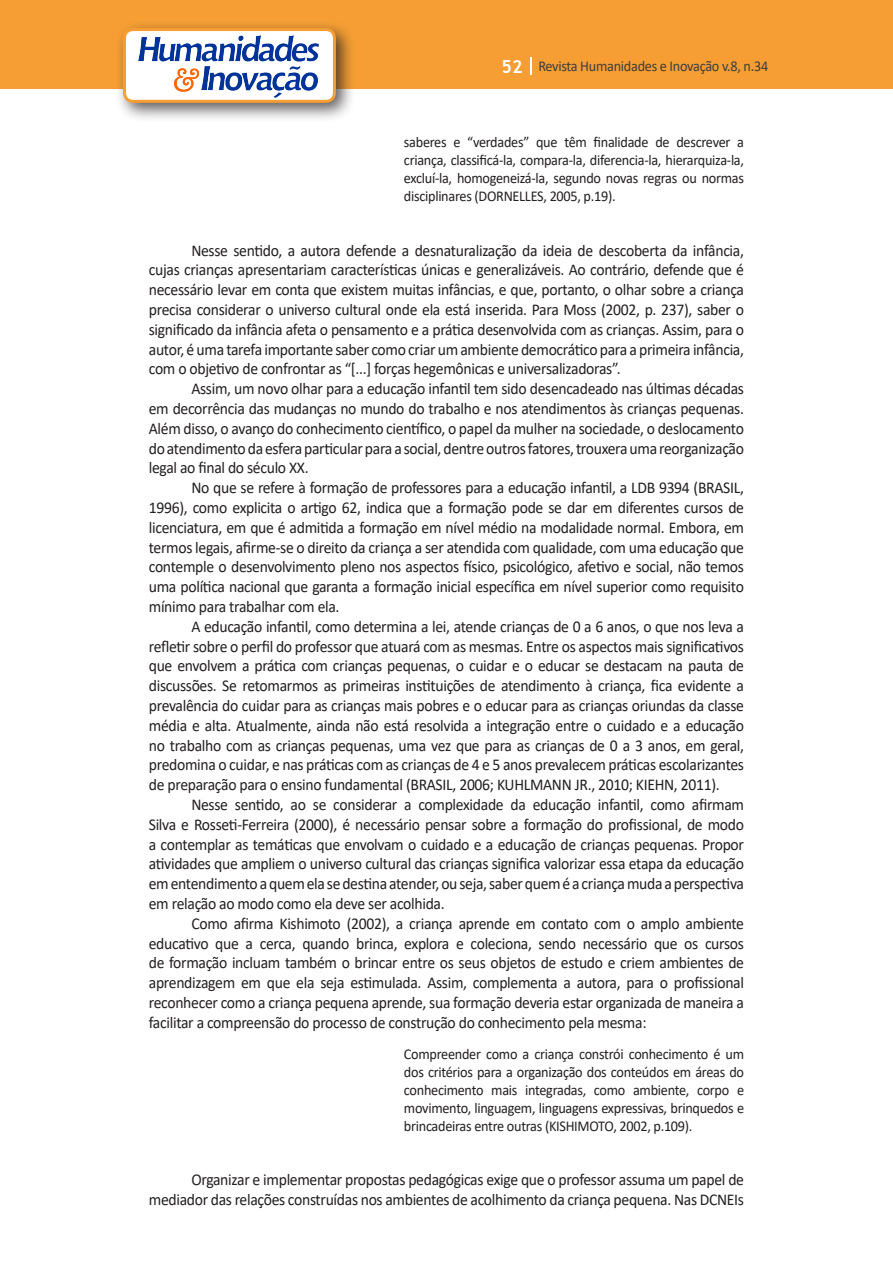
<style>
.page{position:relative;width:893px;height:1263px;background:#fff}
.page>*{position:absolute;margin:0;border:0;box-sizing:border-box;transform-origin:0 0}
.texto{font:16.5px/19.8px "Calibri";letter-spacing:-.02em;color:#231f20;text-align:justify;scale:.95 1}
.citacao{font:15px/18px "Calibri";letter-spacing:-.02em;color:#231f20;text-align:justify;scale:.95 1}
.t1{font:15px "Calibri";letter-spacing:-.02em;color:#3e3e3f;scale:.95 1}
.s1{font-family:"Trebuchet MS";font-weight:700;font-size:18px;color:#fff}
</style>
<div class="page">
<div style="left:0;top:0;width:893px;height:88px;background:#f69e34"></div>
<svg style="left:530px;top:57px;width:2px;height:18px"></svg>
<div style="left:115px;top:20px;width:241px;height:103px;background:#231f20;opacity:.75"></div>
<div style="left:125px;top:30px;width:209px;height:71px;background:#fff;border-radius:9px"></div>
<img style="left:138px;top:35px;width:181px;height:62px">
<div style="left:123px;top:28px;width:213px;height:75px;border:3px solid #f69e34;border-radius:9px"></div>
<p class="t1" style="left:501px;top:56px;width:282px"><span class="s1">52</span> Revista Humanidades e Inovação v.8, n.34</p>
<p class="citacao" style="left:404px;top:133px;width:360px">saberes e “verdades” que têm finalidade de descrever a criança, classificá-la, compara-la, diferencia-la, hierarquiza-la, excluí-la, homogeneizá-la, segundo novas regras ou normas disciplinares (DORNELLES, 2005, p.19).</p>
<p class="texto" style="left:149px;top:240px;width:628px;text-indent:43px">Nesse sentido, a autora defende a desnaturalização da ideia de descoberta da infância, cujas crianças apresentariam características únicas e generalizáveis. Ao contrário, defende que é necessário levar em conta que existem muitas infâncias, e que, portanto, o olhar sobre a criança precisa considerar o universo cultural onde ela está inserida. Para Moss (2002, p. 237), saber o significado da infância afeta o pensamento e a prática desenvolvida com as crianças. Assim, para o autor, é uma tarefa importante saber como criar um ambiente democrático para a primeira infância, com o objetivo de confrontar as “[...] forças hegemônicas e universalizadoras”.</p>
<p class="texto" style="left:149px;top:378px;width:628px;text-indent:43px">Assim, um novo olhar para a educação infantil tem sido desencadeado nas últimas décadas em decorrência das mudanças no mundo do trabalho e nos atendimentos às crianças pequenas.<br>Além disso, o avanço do conhecimento científico, o papel da mulher na sociedade, o deslocamento do atendimento da esfera particular para a social, dentre outros fatores, trouxera uma reorganização legal ao final do século XX.</p>
<p class="texto" style="left:149px;top:477px;width:628px;text-indent:43px">No que se refere à formação de professores para a educação infantil, a LDB 9394 (BRASIL, 1996), como explicita o artigo 62, indica que a formação pode se dar em diferentes cursos de licenciatura, em que é admitida a formação em nível médio na modalidade normal. Embora, em termos legais, afirme-se o direito da criança a ser atendida com qualidade, com uma educação que contemple o desenvolvimento pleno nos aspectos físico, psicológico, afetivo e social, não temos uma política nacional que garanta a formação inicial específica em nível superior como requisito mínimo para trabalhar com ela.</p>
<p class="texto" style="left:149px;top:616px;width:628px;text-indent:43px">A educação infantil, como determina a lei, atende crianças de 0 a 6 anos, o que nos leva a refletir sobre o perfil do professor que atuará com as mesmas. Entre os aspectos mais significativos que envolvem a prática com crianças pequenas, o cuidar e o educar se destacam na pauta de discussões. Se retomarmos as primeiras instituições de atendimento à criança, fica evidente a prevalência do cuidar para as crianças mais pobres e o educar para as crianças oriundas da classe média e alta. Atualmente, ainda não está resolvida a integração entre o cuidado e a educação no trabalho com as crianças pequenas, uma vez que para as crianças de 0 a 3 anos, em geral, predomina o cuidar, e nas práticas com as crianças de 4 e 5 anos prevalecem práticas escolarizantes de preparação para o ensino fundamental (BRASIL, 2006; KUHLMANN JR., 2010; KIEHN, 2011).</p>
<p class="texto" style="left:149px;top:794px;width:628px;text-indent:43px">Nesse sentido, ao se considerar a complexidade da educação infantil, como afirmam Silva e Rosseti-Ferreira (2000), é necessário pensar sobre a formação do profissional, de modo a contemplar as temáticas que envolvam o cuidado e a educação de crianças pequenas. Propor atividades que ampliem o universo cultural das crianças significa valorizar essa etapa da educação em entendimento a quem ela se destina atender, ou seja, saber quem é a criança muda a perspectiva em relação ao modo como ela deve ser acolhida.</p>
<p class="texto" style="left:149px;top:913px;width:628px;text-indent:43px">Como afirma Kishimoto (2002), a criança aprende em contato com o amplo ambiente educativo que a cerca, quando brinca, explora e coleciona, sendo necessário que os cursos de formação incluam também o brincar entre os seus objetos de estudo e criem ambientes de aprendizagem em que ela seja estimulada. Assim, complementa a autora, para o profissional reconhecer como a criança pequena aprende, sua formação deveria estar organizada de maneira a facilitar a compreensão do processo de construção do conhecimento pela mesma:</p>
<p class="citacao" style="left:404px;top:1044px;width:360px">Compreender como a criança constrói conhecimento é um dos critérios para a organização dos conteúdos em áreas do conhecimento mais integradas, como ambiente, corpo e movimento, linguagem, linguagens expressivas, brinquedos e brincadeiras entre outras (KISHIMOTO, 2002, p.109).</p>
<p class="texto" style="left:149px;top:1169px;width:628px;text-align:right">Organizar e implementar propostas pedagógicas exige que o professor assuma um papel de mediador das relações construídas nos ambientes de acolhimento da criança pequena. Nas DCNEIs</p>
</div>
